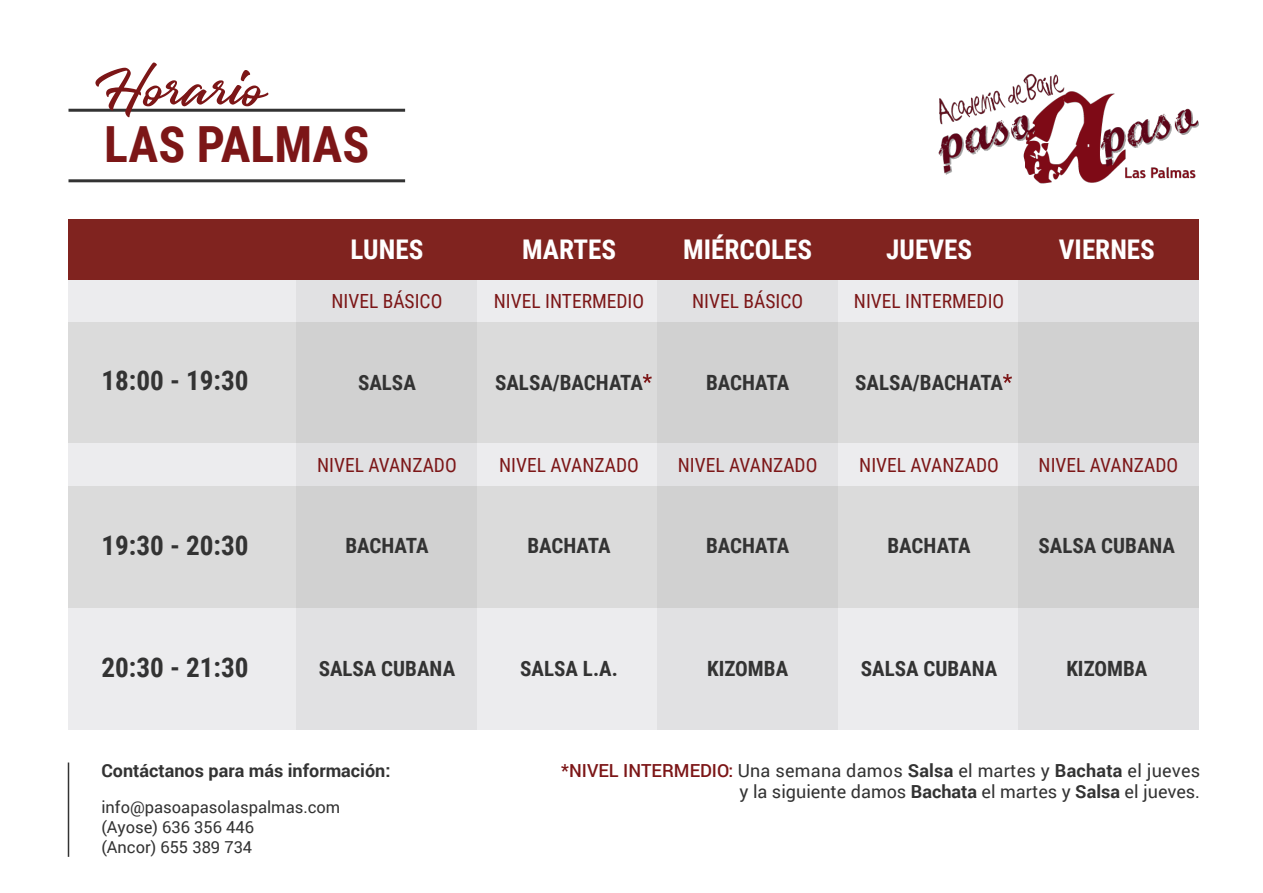
<style>
.page{position:relative;width:1263px;height:893px;background:#fff}
.page>*{position:absolute;margin:0;border:0;box-sizing:border-box;transform-origin:0 0}
.t1{font:51.9px "Lil Stuart";color:#7c1617}
.t2{font:700 49.8px "Roboto Condensed";color:#7c1617}
.t3{font:700 27.15px "Roboto Condensed";color:#333}
.t4{font:700 27.15px "Roboto Condensed";color:#fff}
.t5{font:700 21px "Roboto Condensed";color:#333}
.t6{font:19.5px "Roboto Condensed";color:#7c1617}
.t7{font:18px/21.6px "Roboto";letter-spacing:.005em;color:#333;text-align:right}
.t8{font:700 18px "Roboto";color:#333}
.t9{font:16.5px/19.8px "Roboto";color:#333}
.s1{font-weight:500;color:#7c1617}
.s2{font-weight:700}
</style>
<div class="page">
<div style="left:68px;top:321px;width:1130px;height:122px;background:#dbdbdb"></div>
<div style="left:68px;top:279px;width:1130px;height:42px;background:#ececee"></div>
<div style="left:68px;top:443px;width:1130px;height:43px;background:#ececee"></div>
<div style="left:68px;top:486px;width:1130px;height:122px;background:#dbdbdb"></div>
<div style="left:68px;top:608px;width:1130px;height:122px;background:#ececee"></div>
<div style="left:297px;top:279px;width:180px;height:451px;background:linear-gradient(to right,#d8d8d9,#d8d8d9)"></div>
<div style="left:657px;top:279px;width:181px;height:451px;background:linear-gradient(to right,#d8d8d9,#d8d8d9)"></div>
<div style="left:1018px;top:279px;width:180px;height:451px;background:linear-gradient(to right,#d8d8d9,#d8d8d9)"></div>
<div style="left:68px;top:219px;width:1130px;height:60px;background:#80231f"></div>
<img style="left:938px;top:73px;width:260px;height:111px">
<hr style="left:68px;top:109px;width:337px;height:3px;background:#333">
<hr style="left:68px;top:179px;width:337px;height:3px;background:#333">
<hr style="left:68px;top:762px;width:1px;height:95px;background:#333">
<svg style="left:643px;top:374px;width:9px;height:9px"></svg>
<svg style="left:1003px;top:374px;width:9px;height:9px"></svg>
<h1 class="t1" style="left:95px;top:59px;width:169px">Horario</h1>
<h2 class="t2" style="left:104px;top:110px;width:266px">LAS PALMAS</h2>
<p class="t4" style="left:351px;top:231px;width:74px">LUNES</p>
<p class="t6" style="left:331px;top:288px;width:112px">NIVEL BÁSICO</p>
<p class="t4" style="left:522px;top:231px;width:96px">MARTES</p>
<p class="t4" style="left:683px;top:231px;width:131px">MIÉRCOLES</p>
<p class="t4" style="left:886px;top:231px;width:87px">JUEVES</p>
<p class="t4" style="left:1059px;top:231px;width:97px">VIERNES</p>
<p class="t6" style="left:494px;top:288px;width:152px">NIVEL INTERMEDIO</p>
<p class="t6" style="left:692px;top:288px;width:112px">NIVEL BÁSICO</p>
<p class="t6" style="left:854px;top:288px;width:152px">NIVEL INTERMEDIO</p>
<p class="t3" style="left:101px;top:361px;width:149px">18:00 - 19:30</p>
<p class="t5" style="left:358px;top:368px;width:59px">SALSA</p>
<p class="t5" style="left:495px;top:368px;width:149px">SALSA/BACHATA</p>
<p class="t5" style="left:706px;top:368px;width:85px">BACHATA</p>
<p class="t5" style="left:855px;top:368px;width:149px">SALSA/BACHATA</p>
<p class="t6" style="left:317px;top:452px;width:141px">NIVEL AVANZADO</p>
<p class="t6" style="left:499px;top:452px;width:141px">NIVEL AVANZADO</p>
<p class="t6" style="left:678px;top:452px;width:141px">NIVEL AVANZADO</p>
<p class="t6" style="left:859px;top:452px;width:141px">NIVEL AVANZADO</p>
<p class="t6" style="left:1038px;top:452px;width:141px">NIVEL AVANZADO</p>
<p class="t3" style="left:101px;top:526px;width:149px">19:30 - 20:30</p>
<p class="t5" style="left:345px;top:531px;width:85px">BACHATA</p>
<p class="t5" style="left:527px;top:531px;width:85px">BACHATA</p>
<p class="t5" style="left:706px;top:531px;width:85px">BACHATA</p>
<p class="t5" style="left:887px;top:531px;width:85px">BACHATA</p>
<p class="t5" style="left:1039px;top:531px;width:138px">SALSA CUBANA</p>
<p class="t3" style="left:101px;top:648px;width:149px">20:30 - 21:30</p>
<p class="t5" style="left:319px;top:653px;width:138px">SALSA CUBANA</p>
<p class="t5" style="left:520px;top:653px;width:99px">SALSA L.A.</p>
<p class="t5" style="left:707px;top:653px;width:83px">KIZOMBA</p>
<p class="t5" style="left:861px;top:653px;width:138px">SALSA CUBANA</p>
<p class="t5" style="left:1066px;top:653px;width:83px">KIZOMBA</p>
<p class="t8" style="left:101px;top:757px;width:290px">Contáctanos para más información:</p>
<p class="t7" style="left:561px;top:759px;width:640px"><span class="s1">*NIVEL INTERMEDIO:</span> Una semana damos <span class="s2">Salsa</span> el martes y <span class="s2">Bachata</span> el jueves y la siguiente damos <span class="s2">Bachata</span> el martes y <span class="s2">Salsa</span> el jueves.</p>
<p class="t9" style="left:101px;top:797px;width:240px">info@pasoapasolaspalmas.com (Ayose) 636 356 446<br>(Ancor) 655 389 734</p>
</div>
